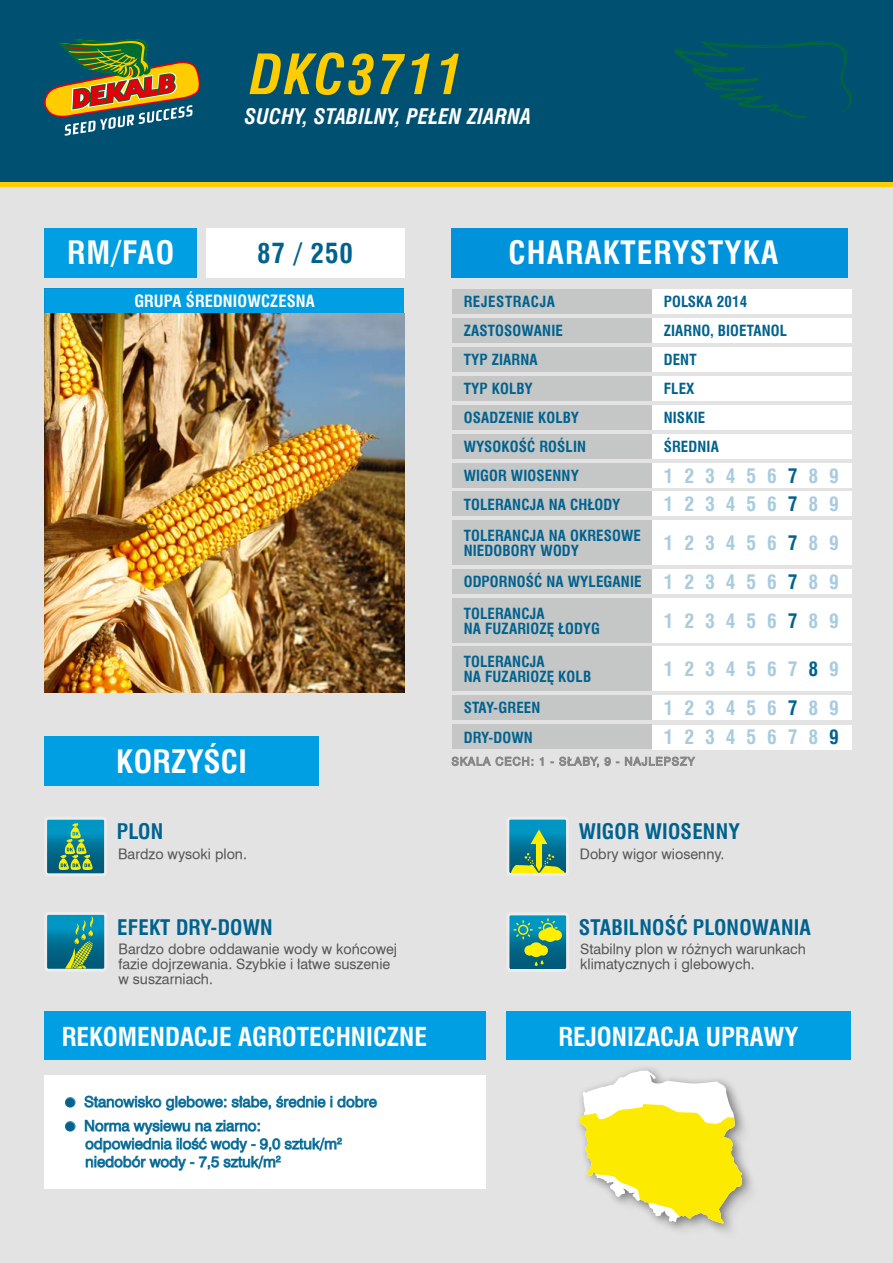
<style>
.page{position:relative;width:893px;height:1263px;background:#e3e3e3}
.page>*{position:absolute;margin:0;border:0;box-sizing:border-box;transform-origin:0 0}
.t1{font:italic 700 54px "Swis 721 Cn EU";letter-spacing:.04em;color:#fc0}
.t2{font:700 31.5px "Swis 721 Cn EU";letter-spacing:.035em;color:#fff}
.t3{font:700 31.5px "Swis 721 Cn EU";letter-spacing:.01em;color:#fff}
.t4{font:700 27px "Swis 721 Cn EU";color:#00628e}
.t5{font:700 25.5px "Swis 721 Cn EU";color:#fff}
.t6{font:700 21px "Swis 721 Cn EU";letter-spacing:.01em;color:#00628e}
.t7{font:italic 700 21px "Swis 721 Cn EU";letter-spacing:.01em;color:#fff}
.t8{font:700 19.5px/38.8px "Swis 721 Cn EU";color:#a9cbdf}
.t9{font:700 16.5px "Swis 721 Cn EU";letter-spacing:.01em;color:#fff}
.t10{font:700 15px/29px "Swis 721 Cn EU";letter-spacing:.01em;color:#00628e}
.t11{font:15px/18px "Swiss 721 CE";color:#00628e}
.t12{font:14.25px/15px "Swiss 721 CE";color:#565655}
.s1{font-size:33px}
.s2{color:#00628e}
</style>
<div class="page">
<div style="left:0;top:0;width:893px;height:183px;background:#005171"></div>
<svg style="left:674px;top:41px;width:178px;height:77px"></svg>
<div style="left:45px;top:228px;width:152px;height:49px;background:#009ee3"></div>
<div style="left:44px;top:737px;width:275px;height:49px;background:#009ee3"></div>
<div style="left:206px;top:228px;width:198px;height:49px;background:#fff"></div>
<div style="left:45px;top:289px;width:359px;height:24px;background:#009ee3"></div>
<img style="left:44px;top:313px;width:360px;height:380px">
<svg style="left:44px;top:38px;width:157px;height:98px"></svg>
<div style="left:44px;top:1011px;width:442px;height:49px;background:#009ee3"></div>
<div style="left:44px;top:1075px;width:442px;height:113px;background:#fff"></div>
<svg style="left:47px;top:819px;width:58px;height:55px;background:#349188"></svg>
<svg style="left:47px;top:914px;width:58px;height:55px;background:#24898e"></svg>
<svg style="left:65px;top:1097px;width:11px;height:11px"></svg>
<svg style="left:84px;top:1095px;width:293px;height:16px"></svg>
<svg style="left:65px;top:1121px;width:11px;height:11px"></svg>
<svg style="left:85px;top:1119px;width:257px;height:52px"></svg>
<hr style="left:0;top:183px;width:893px;height:4px;background:#fc0">
<div style="left:452px;top:228px;width:396px;height:49px;background:#0092da"></div>
<div style="left:452px;top:376px;width:200px;height:25px;background:#c5c6c6"></div>
<div style="left:452px;top:347px;width:200px;height:25px;background:#c5c6c6"></div>
<div style="left:452px;top:318px;width:200px;height:25px;background:#c5c6c6"></div>
<div style="left:452px;top:289px;width:200px;height:25px;background:#c5c6c6"></div>
<div style="left:452px;top:492px;width:200px;height:24px;background:#c5c6c6"></div>
<div style="left:452px;top:434px;width:200px;height:25px;background:#c5c6c6"></div>
<div style="left:452px;top:695px;width:200px;height:25px;background:#c5c6c6"></div>
<div style="left:452px;top:569px;width:200px;height:25px;background:#c5c6c6"></div>
<div style="left:452px;top:405px;width:200px;height:25px;background:#c5c6c6"></div>
<div style="left:452px;top:521px;width:200px;height:44px;background:#c5c6c6"></div>
<div style="left:452px;top:647px;width:200px;height:44px;background:#c5c6c6"></div>
<div style="left:652px;top:376px;width:200px;height:25px;background:#fff"></div>
<div style="left:652px;top:347px;width:200px;height:25px;background:#fff"></div>
<div style="left:652px;top:318px;width:200px;height:25px;background:#fff"></div>
<div style="left:652px;top:289px;width:200px;height:25px;background:#fff"></div>
<div style="left:652px;top:405px;width:200px;height:25px;background:#fff"></div>
<div style="left:652px;top:434px;width:200px;height:25px;background:#fff"></div>
<div style="left:652px;top:492px;width:200px;height:24px;background:#fff"></div>
<div style="left:652px;top:647px;width:200px;height:44px;background:#fff"></div>
<div style="left:652px;top:695px;width:200px;height:25px;background:#fff"></div>
<div style="left:652px;top:569px;width:200px;height:25px;background:#fff"></div>
<div style="left:652px;top:521px;width:200px;height:44px;background:#fff"></div>
<svg style="left:452px;top:757px;width:81px;height:9px"></svg>
<svg style="left:540px;top:757px;width:3px;height:9px"></svg>
<svg style="left:551px;top:757px;width:48px;height:10px"></svg>
<svg style="left:605px;top:757px;width:14px;height:9px"></svg>
<svg style="left:625px;top:757px;width:70px;height:9px"></svg>
<div style="left:452px;top:463px;width:200px;height:24px;background:#c5c6c6"></div>
<div style="left:652px;top:463px;width:200px;height:24px;background:#fff"></div>
<div style="left:452px;top:598px;width:200px;height:45px;background:#c5c6c6"></div>
<div style="left:652px;top:598px;width:200px;height:45px;background:#fff"></div>
<div style="left:506px;top:1011px;width:344px;height:49px;background:#009ee3"></div>
<svg style="left:509px;top:819px;width:57px;height:55px;background:#3a9684"></svg>
<div style="left:452px;top:725px;width:200px;height:24px;background:#c5c6c6"></div>
<div style="left:652px;top:725px;width:200px;height:24px;background:#fff"></div>
<svg style="left:509px;top:915px;width:58px;height:54px;background:#3a927e"></svg>
<div style="left:574px;top:1064px;width:180px;height:171px;background:#000;opacity:.44"></div>
<svg style="left:579px;top:1070px;width:164px;height:154px"></svg>
<h1 class="t1" style="left:250px;top:41px;width:214px">DKC3711</h1>
<h3 class="t7" style="left:244px;top:104px;width:288px">SUCHY, STABILNY, PEŁEN ZIARNA</h3>
<h2 class="t2" style="left:67px;top:234px;width:108px">RM/FAO</h2>
<h3 class="t4" style="left:257px;top:237px;width:97px">87 / 250</h3>
<p class="t9" style="left:134px;top:291px;width:182px">GRUPA ŚREDNIOWCZESNA</p>
<h2 class="t3" style="left:116px;top:743px;width:132px">KORZYŚCI</h2>
<h3 class="t6" style="left:117px;top:819px;width:48px">PLON</h3>
<p class="t12" style="left:118px;top:846px;width:130px">Bardzo wysoki plon.</p>
<h3 class="t6" style="left:117px;top:914px;width:157px">EFEKT DRY-DOWN</h3>
<p class="t12" style="left:119px;top:942px;width:280px">Bardzo dobre oddawanie wody w końcowej fazie dojrzewania. Szybkie i łatwe suszenie w suszarniach.</p>
<h3 class="t5" style="left:62px;top:1021px;width:367px">REKOMENDACJE AGROTECHNICZNE</h3>
<p class="t11" style="left:61px;top:1092px;width:318px"><span class="s1">•</span> Stanowisko glebowe: słabe, średnie i dobre</p>
<p class="t11" style="left:85px;top:1116px;width:258px;text-indent:-25px"><span class="s1">•</span> Norma wysiewu na ziarno: odpowiednia ilość wody - 9,0 sztuk/m<sup>2 </sup>niedobór wody - 7,5 sztuk/m<sup>2</sup></p>
<h2 class="t2" style="left:509px;top:234px;width:271px">CHARAKTERYSTYKA</h2>
<p class="t10" style="left:464px;top:288px;width:124px">REJESTRACJA<br>ZASTOSOWANIE<br>TYP ZIARNA<br>TYP KOLBY<br>OSADZENIE KOLBY<br>WYSOKOŚĆ ROŚLIN</p>
<p class="t10" style="left:664px;top:288px;width:125px">POLSKA 2014<br>ZIARNO, BIOETANOL<br>DENT</p>
<p class="t10" style="left:664px;top:375px;width:32px">FLEX</p>
<p class="t10" style="left:664px;top:404px;width:57px">NISKIE<br>ŚREDNIA</p>
<p class="t10" style="left:464px;top:462px;width:117px">WIGOR WIOSENNY</p>
<h3 class="t8" style="left:664px;top:457px;width:177px">1 2 3 4 5 6 <span class="s2">7</span> 8 9</h3>
<p class="t10" style="left:464px;top:490px;width:158px">TOLERANCJA NA CHŁODY</p>
<p class="t10" style="left:464px;top:529px;width:179px;line-height:15px">TOLERANCJA NA OKRESOWE<br>NIEDOBORY WODY</p>
<p class="t10" style="left:464px;top:568px;width:179px">ODPORNOŚĆ NA WYLEGANIE</p>
<h3 class="t8" style="left:664px;top:486px;width:177px">1 2 3 4 5 6 <span class="s2">7</span> 8 9</h3>
<h3 class="t8" style="left:664px;top:524px;width:177px">1 2 3 4 5 6 <span class="s2">7</span> 8 9<br>1 2 3 4 5 6 <span class="s2">7</span> 8 9</h3>
<p class="t10" style="left:464px;top:606px;width:138px;line-height:15px">TOLERANCJA<br>NA FUZARIOZĘ ŁODYG</p>
<h3 class="t8" style="left:664px;top:602px;width:177px">1 2 3 4 5 6 <span class="s2">7</span> 8 9</h3>
<p class="t10" style="left:464px;top:655px;width:129px;line-height:15px">TOLERANCJA<br>NA FUZARIOZĘ KOLB</p>
<h3 class="t8" style="left:664px;top:650px;width:177px">1 2 3 4 5 6 7 <span class="s2">8</span> 9</h3>
<p class="t10" style="left:464px;top:694px;width:78px">STAY-GREEN</p>
<h3 class="t8" style="left:664px;top:689px;width:177px">1 2 3 4 5 6 <span class="s2">7</span> 8 9</h3>
<p class="t10" style="left:464px;top:724px;width:71px">DRY-DOWN</p>
<h3 class="t8" style="left:664px;top:718px;width:177px">1 2 3 4 5 6 7 8 <span class="s2">9</span></h3>
<h3 class="t6" style="left:579px;top:819px;width:163px">WIGOR WIOSENNY</h3>
<p class="t12" style="left:580px;top:846px;width:146px">Dobry wigor wiosenny.</p>
<h3 class="t6" style="left:579px;top:914px;width:234px">STABILNOŚĆ PLONOWANIA</h3>
<p class="t12" style="left:580px;top:942px;width:227px">Stabilny plon w różnych warunkach klimatycznych i glebowych.</p>
<h3 class="t5" style="left:558px;top:1021px;width:242px">REJONIZACJA UPRAWY</h3>
</div>
